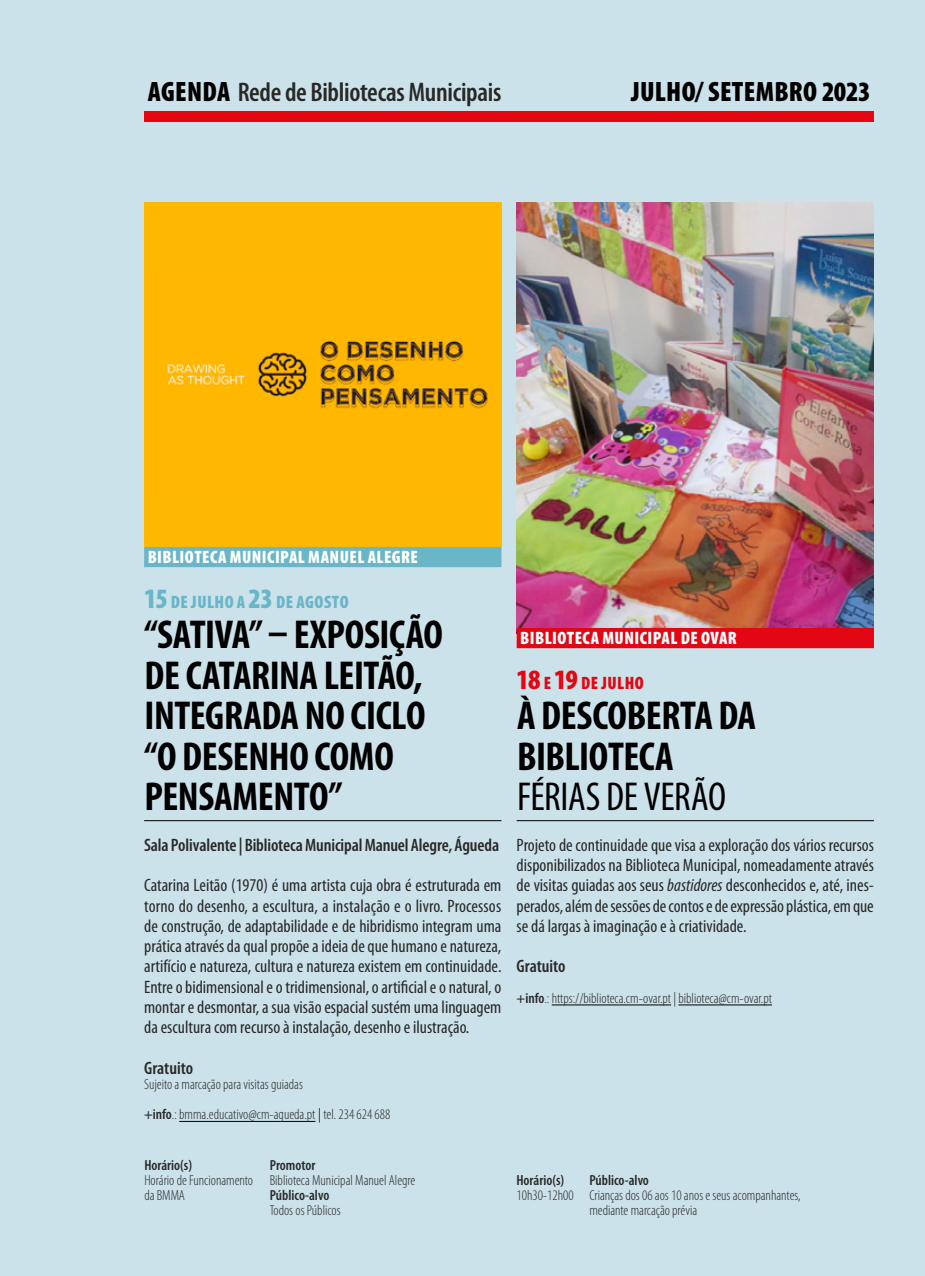
<style>
.page{position:relative;width:925px;height:1276px;background:#cce2ea}
.page>*{position:absolute;margin:0;border:0;box-sizing:border-box;transform-origin:0 0}
.t1{font:700 condensed 40.5px/40.5px "Myriad Pro";letter-spacing:-.01em;color:#000}
.t2{font:condensed 40.5px "Myriad Pro";letter-spacing:-.01em;color:#000}
.t3{font:900 condensed 28.12px "Myriad Pro";letter-spacing:.01em;color:#000}
.t4{font:600 condensed 27px "Myriad Pro";letter-spacing:-.01em;color:#282827}
.t5{font:condensed 18px/20.2px "Myriad Pro";color:#282827;text-align:justify}
.t6{font:600 condensed 18px "Myriad Pro";letter-spacing:-.005em;color:#282827}
.t7{font:900 condensed 18px "Myriad Pro";letter-spacing:.025em;color:#fff}
.t8{font:900 condensed 18px "Myriad Pro";letter-spacing:.03em;color:#69b6c9}
.t9{font:900 condensed 18px "Myriad Pro";letter-spacing:.03em;color:#e30613}
.t10{font:300 condensed 14.62px/15.1px "Myriad Pro";color:#282827}
.t11{font:600 condensed 14.62px "Myriad Pro";color:#282827}
.s1{font-weight:900;font-size:28.12px;color:#000}
.s2{font-size:28.12px}
.s3{font-weight:600}
.s4{font-weight:400;font-style:italic;font-stretch:normal}
.s5{font-style:italic}
</style>
<div class="page">
<div style="left:144px;top:111px;width:730px;height:11px;background:#e30613"></div>
<div style="left:144px;top:203px;width:357px;height:344px;background:#ffb800"></div>
<img style="left:167px;top:340px;width:321px;height:69px">
<div style="left:144px;top:547px;width:357px;height:20px;background:#69b6c9"></div>
<hr style="left:144px;top:820px;width:357px;height:1px;background:#000">
<hr style="left:179px;top:1121px;width:136px;height:1px;background:#000">
<img style="left:517px;top:203px;width:357px;height:425px">
<div style="left:517px;top:628px;width:357px;height:20px;background:#e30613"></div>
<hr style="left:517px;top:820px;width:357px;height:1px;background:#000">
<hr style="left:552px;top:1004px;width:119px;height:1px;background:#000">
<hr style="left:678px;top:1004px;width:94px;height:1px;background:#000">
<h3 class="t4" style="left:148px;top:78px;width:355px"><span class="s1">AGENDA</span> Rede de Bibliotecas Municipais</h3>
<h2 class="t3" style="left:631px;top:76px;width:241px">JULHO/ SETEMBRO 2023</h2>
<p class="t7" style="left:148px;top:547px;width:272px">BIBLIOTECA MUNICIPAL MANUEL ALEGRE</p>
<p class="t8" style="left:144px;top:591px;width:206px"><span class="s2">15</span> DE JULHO A <span class="s2">23</span> DE AGOSTO</p>
<h1 class="t1" style="left:144px;top:615px;width:300px">“SATIVA” – EXPOSIÇÃO<br>DE CATARINA LEITÃO,<br>INTEGRADA NO CICLO “O DESENHO COMO<br>PENSAMENTO”</h1>
<p class="t6" style="left:144px;top:835px;width:356px">Sala Polivalente | Biblioteca Municipal Manuel Alegre, Águeda</p>
<p class="t5" style="left:144px;top:875px;width:359px">Catarina Leitão (1970) é uma artista cuja obra é estruturada em torno do desenho, a escultura, a instalação e o livro. Processos de construção, de adaptabilidade e de hibridismo integram uma prática através da qual propõe a ideia de que humano e natureza, artifício e natureza, cultura e natureza existem em continuidade.<br>Entre o bidimensional e o tridimensional, o artificial e o natural, o montar e desmontar, a sua visão espacial sustém uma linguagem da escultura com recurso à instalação, desenho e ilustração.</p>
<p class="t6" style="left:144px;top:1057px;width:51px">Gratuito</p>
<p class="t10" style="left:144px;top:1069px;width:248px;line-height:30.4px">Sujeito a marcação para visitas guiadas<br><span class="s3">+info</span>.: bmma.educativo@cm-agueda.pt <span class="s4">|</span> tel. 234 624 688</p>
<p class="t11" style="left:144px;top:1156px;width:49px">Horário(s)</p>
<p class="t10" style="left:144px;top:1172px;width:110px">Horário de Funcionamento da BMMA</p>
<p class="t11" style="left:270px;top:1156px;width:47px">Promotor</p>
<p class="t10" style="left:270px;top:1172px;width:147px">Biblioteca Municipal Manuel Alegre</p>
<p class="t11" style="left:270px;top:1187px;width:61px">Público-alvo</p>
<p class="t10" style="left:270px;top:1203px;width:72px">Todos os Públicos</p>
<p class="t7" style="left:520px;top:628px;width:218px">BIBLIOTECA MUNICIPAL DE OVAR</p>
<p class="t9" style="left:517px;top:672px;width:129px"><span class="s2">18</span> E <span class="s2">19</span> DE JULHO</p>
<h1 class="t1" style="left:517px;top:696px;width:241px">À DESCOBERTA DA<br>BIBLIOTECA</h1>
<h1 class="t2" style="left:517px;top:775px;width:210px">FÉRIAS DE VERÃO</h1>
<p class="t5" style="left:517px;top:835px;width:359px">Projeto de continuidade que visa a exploração dos vários recursos disponibilizados na Biblioteca Municipal, nomeadamente através de visitas guiadas aos seus <span class="s5">bastidores</span> desconhecidos e, até, ines&shy;perados, além de sessões de contose de expressão plástica, em que se dá largas à imaginação e à criatividade.</p>
<p class="t6" style="left:517px;top:956px;width:51px">Gratuito</p>
<p class="t10" style="left:517px;top:990px;width:257px"><span class="s3">+info</span>.: https://biblioteca.cm-ovar.pt | biblioteca@cm-ovar.pt</p>
<p class="t11" style="left:516px;top:1172px;width:49px">Horário(s)</p>
<p class="t10" style="left:516px;top:1188px;width:59px">10h30-12h00</p>
<p class="t11" style="left:589px;top:1172px;width:61px">Público-alvo</p>
<p class="t10" style="left:589px;top:1188px;width:213px">Crianças dos 06 aos 10 anos e seus acompanhantes, mediante marcação prévia</p>
</div>
